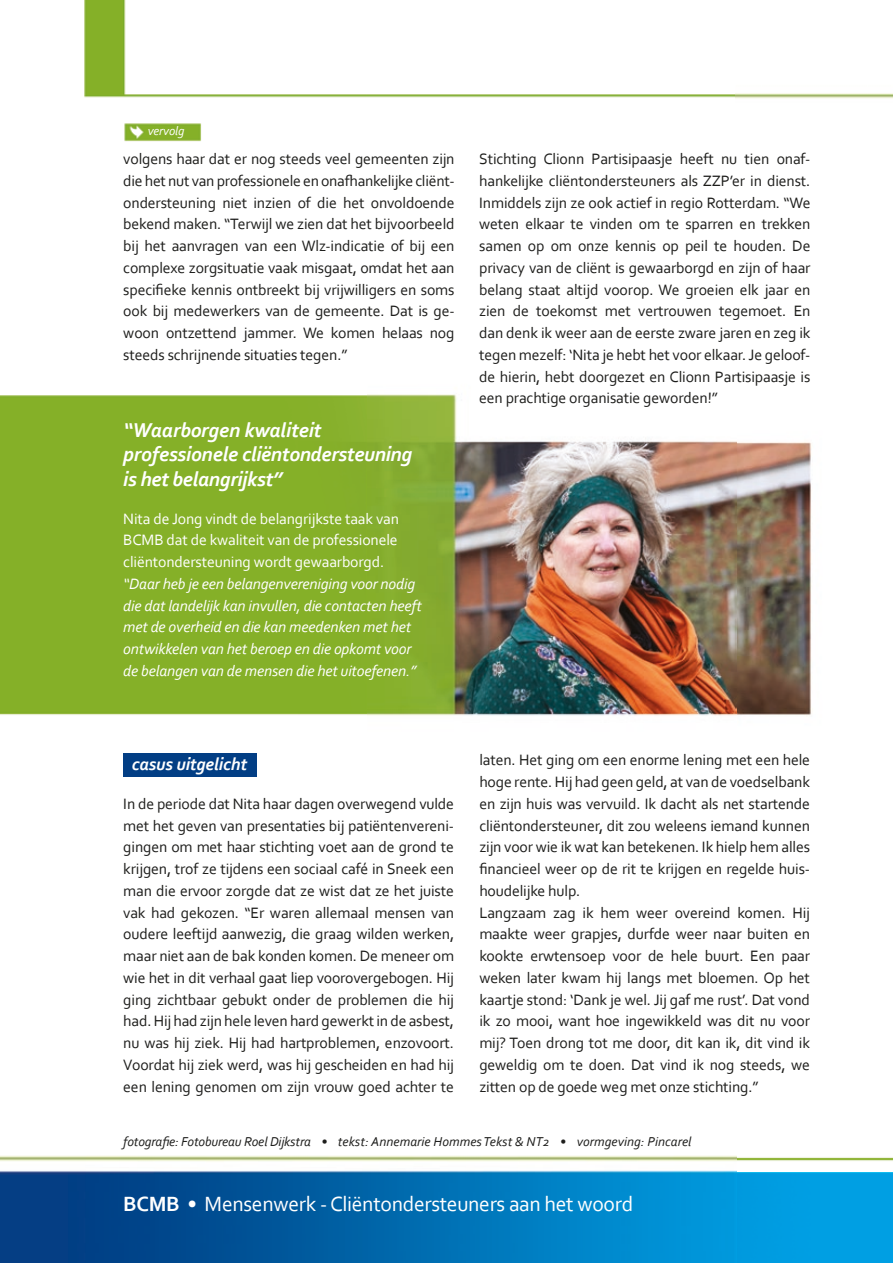
<style>
.page{position:relative;width:893px;height:1263px;background:#fff}
.page>*{position:absolute;margin:0;border:0;box-sizing:border-box;transform-origin:0 0}
.t1{font:21.6px "Corbel";letter-spacing:-.015em;color:#fff}
.t2{font:italic 700 21px/24.8px "Corbel";letter-spacing:-.02em;color:#fff}
.t3{font:italic 700 18px "Corbel";letter-spacing:-.01em;color:#fff}
.t4{font:15.75px/21.8px "Corbel";letter-spacing:-.01em;color:#1d1d1b;text-align:justify}
.t5{font:italic 15.75px/21.8px "Corbel";letter-spacing:-.01em;color:#fff}
.t6{font:15.75px/21.8px "Corbel";letter-spacing:-.01em;color:#fff;text-align:justify}
.t7{font:italic 13.5px "Corbel";letter-spacing:.005em;color:#1d1d1b}
.t8{font:italic 12.75px "Corbel";letter-spacing:-.01em;color:#fff}
.s1{font-weight:700}
</style>
<div class="page">
<img style="left:0;top:0;width:893px;height:1263px">
<div style="left:123px;top:753px;width:134px;height:23px;background:#023e84"></div>
<p class="t8" style="left:148px;top:123px;width:38px">vervolg</p>
<p class="t4" style="left:123px;top:148px;width:333px">volgens haar dat er nog steeds veel gemeenten zijn die het nut van professionele en onafhankelijke cliënt&shy;ondersteuning niet inzien of die het onvoldoende bekend maken. “Terwijl we zien dat het bijvoorbeeld bij het aanvragen van een Wlz-indicatie of bij een complexe zorgsituatie vaak misgaat, omdat het aan specifieke kennis ontbreekt bij vrijwilligers en soms ook bij medewerkers van de gemeente. Dat is ge&shy;woon ontzettend jammer. We komen helaas nog steeds schrijnende situaties tegen.”</p>
<p class="t4" style="left:479px;top:148px;width:333px">Stichting Clionn Partisipaasje heeft nu tien onaf&shy;hankelijke cliëntondersteuners als ZZP’er in dienst.<br>Inmiddels zijn ze ook actief in regio Rotterdam. “We weten elkaar te vinden om te sparren en trekken samen op om onze kennis op peil te houden. De privacy van de cliënt is gewaarborgd en zijn of haar belang staat altijd voorop. We groeien elk jaar en zien de toekomst met vertrouwen tegemoet. En dan denk ik weer aan de eerste zware jaren en zeg ik tegen mezelf: ‘Nita je hebt het voor elkaar. Je geloof&shy;de hierin, hebt doorgezet en Clionn Partisipaasje is een prachtige organisatie geworden!”</p>
<h2 class="t2" style="left:123px;top:417px;width:291px">“Waarborgen kwaliteit professionele cliëntondersteuning is het belangrijkst”</h2>
<p class="t6" style="left:123px;top:507px;width:277px">Nita de Jong vindt de belangrijkste taak van BCMB dat de kwaliteit van de professionele cliëntonder steuning wordt gewaarborgd.</p>
<p class="t5" style="left:123px;top:572px;width:300px">“Daar heb je een belangenvereniging voor nodig die dat landelijk kan invullen, die contacten heeft met de overheid en die kan meedenken met het ontwikkelen van het beroep en die opkomt voor de belangen van de mensen die het uitoefenen.”</p>
<p class="t3" style="left:132px;top:752px;width:117px">casus uitgelicht</p>
<p class="t4" style="left:123px;top:792px;width:332px">In de periode dat Nita haar dagen overwegend vulde met het geven van presentaties bij patiëntenvereni&shy;gingen om met haar stichting voet aan de grond te krijgen, trof ze tijdens een sociaal café in Sneek een man die ervoor zorgde dat ze wist dat ze het juiste vak had gekozen. “Er waren allemaal mensen van oudere leeftijd aanwezig, die graag wilden werken, maar niet aan de bak konden komen. De meneer om wie het in dit verhaal gaat liep voorovergebogen. Hij ging zichtbaar gebukt onder de problemen die hij had. Hij had zijn hele leven hard gewerkt in de asbest, nu was hij ziek. Hij had hartproblemen, enzo voort.<br>Voordat hij ziek werd, was hij gescheiden en had hij een lening genomen om zijn vrouw goed achter te</p>
<p class="t4" style="left:479px;top:749px;width:332px;text-align:left">laten. Het ging om een enorme lening met een hele hoge rente. Hij had geen geld, at van de voedselbank en zijn huis was vervuild. Ik dacht als net startende cliëntondersteuner, dit zou weleens iemand kunnen zijn voor wie ik wat kan betekenen. Ik hielp hem alles financieel weer op de rit te krijgen en regelde huis&shy;houdelijke hulp.<br>Langzaam zag ik hem weer overeind komen. Hij maakte weer grapjes, durfde weer naar buiten en kookte erwtensoep voor de hele buurt. Een paar weken later kwam hij langs met bloemen. Op het kaartje stond: ‘Dank je wel. Jij gaf me rust’. Dat vond ik zo mooi, want hoe ingewikkeld was dit nu voor mij? Toen drong tot me door, dit kan ik, dit vind ik geweldig om te doen. Dat vind ik nog steeds, we zitten op de goede weg met onze stichting.”</p>
<p class="t7" style="left:123px;top:1133px;width:570px">fotografie: Fotobureau Roel Dijkstra • tekst: Annemarie Hommes Tekst &amp; NT2 • vormgeving: Pincarel</p>
<h1 class="t1" style="left:123px;top:1190px;width:511px"><span class="s1">BCMB</span> • Mensenwerk - Cliëntondersteuners aan het woord</h1>
</div>
